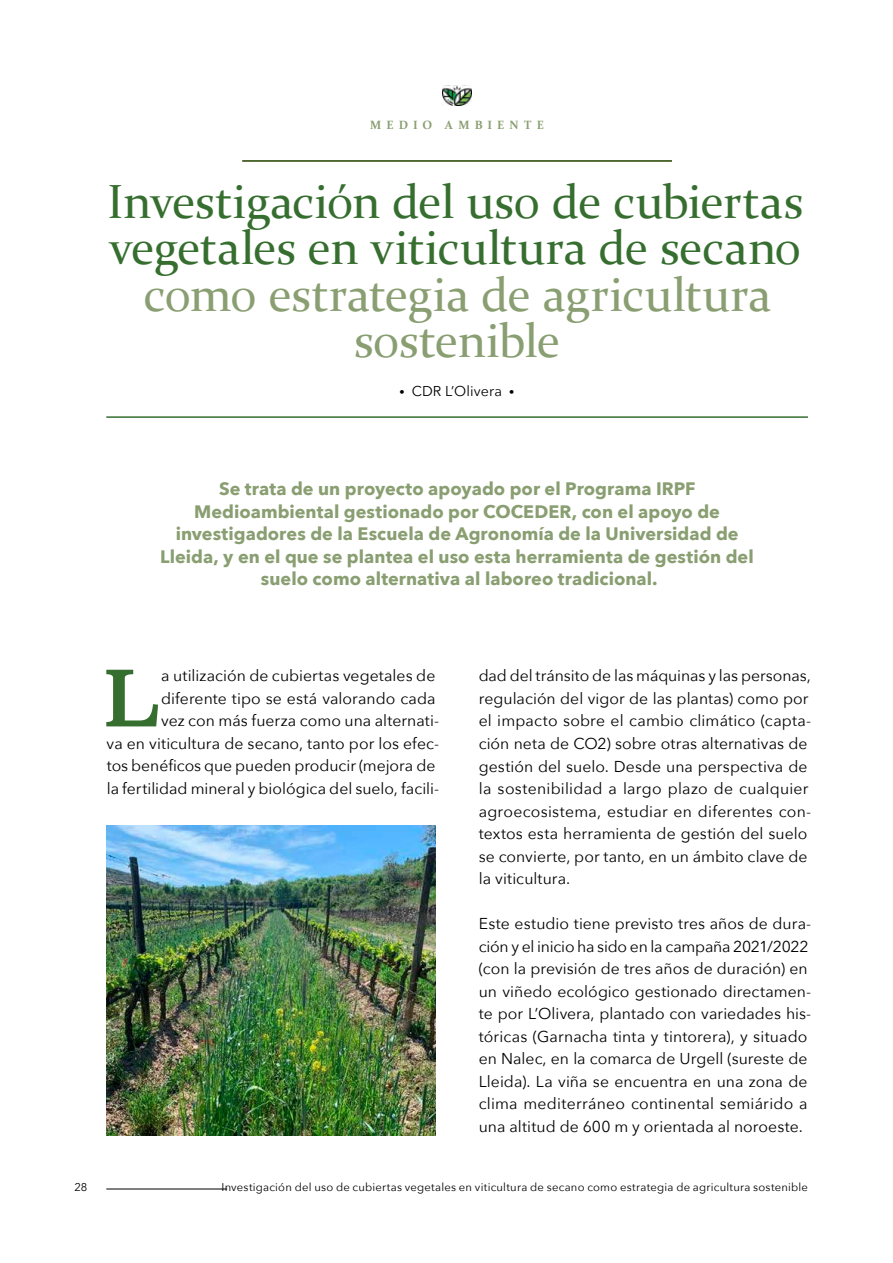
<style>
.page{position:relative;width:893px;height:1263px;background:#fff}
.page>*{position:absolute;margin:0;border:0;box-sizing:border-box;transform-origin:0 0}
.t1{font:76.35px "Superclarendon";color:#366e2f}
.t2{font:48px/46.2px "Constantia";color:#366e2f}
.t3{font:48px/46.2px "Constantia";letter-spacing:-.005em;color:#899e71;text-align:center}
.t4{font:700 18px/22.5px "Avenir Next";color:#899e71;text-align:center}
.t5{font:15.75px/22.5px "Avenir Next";letter-spacing:.005em;color:#000}
.t6{font:14.25px "Avenir Next";letter-spacing:.01em;color:#000}
.t7{font:700 12px "Constantia";letter-spacing:.425em;color:#899e71}
.t8{font:11.25px "Avenir Next";letter-spacing:.02em;color:#000}
.s1{font-weight:800}
</style>
<div class="page">
<hr style="left:106px;top:416px;width:702px;height:2px;background:#366e2f">
<hr style="left:242px;top:160px;width:430px;height:2px;background:#366e2f">
<img style="left:443px;top:86px;width:28px;height:20px">
<img style="left:106px;top:826px;width:330px;height:309px">
<hr style="left:106px;top:1188px;width:121px;height:1px;background:#000">
<p class="t7" style="left:370px;top:117px;width:175px">MEDIO AMBIENTE</p>
<h2 class="t2" style="left:107px;top:177px;width:697px">Investigación del uso de cubiertas vegetales en viticultura de secano</h2>
<h2 class="t3" style="left:144px;top:269px;width:629px">como estrategia de agricultura sostenible</h2>
<p class="t6" style="left:399px;top:379px;width:116px"><span class="s1">·</span> CDR L’Olivera <span class="s1">·</span></p>
<p class="t4" style="left:160px;top:477px;width:595px">Se trata de un proyecto apoyado por el Programa IRPF Medioambiental gestionado por COCEDER, con el apoyo de investigadores de la Escuela de Agronomía de la Universidad de Lleida, y en el que se plantea el uso esta herramienta de gestión del suelo como alternativa al laboreo tradicional.</p>
<p class="t5" style="left:107px;top:664px;width:334px;text-align:right">a utilización de cubiertas vegetales de diferente tipo se está valorando cada<br>vez con más fuerza como una alternati-<br>va en viticultura de secano, tanto por los efec&shy;tos benéficos que pueden producir (mejora de la fertilidad mineral y biológica del suelo, facili-</p>
<p class="t5" style="left:479px;top:664px;width:334px">dad del tránsito de las máquinas y las personas, regulación del vigor de las plantas) como por el impacto sobre el cambio climático (capta&shy;ción neta de CO2) sobre otras alternativas de gestión del suelo. Desde una perspectiva de la sostenibilidad a largo plazo de cualquier agroecosistema, estudiar en diferentes con&shy;textos esta herramienta de gestión del suelo se convierte, por tanto, en un ámbito clave de la viticultura.</p>
<p class="t5" style="left:479px;top:912px;width:334px">Este estudio tiene previsto tres años de dura&shy;ción y el inicio ha sido en la campaña 2021/2022 (con la previsión de tres años de duración) en un viñedo ecológico gestionado directamen&shy;te por L’Olivera, plantado con variedades his&shy;tóricas (Garnacha tinta y tintorera), y situado en Nalec, en la comarca de Urgell (sureste de Lleida). La viña se encuentra en una zona de clima mediterráneo continental semiárido a una altitud de 600 m y orientada al noroeste.</p>
<h1 class="t1" style="left:103px;top:647px;width:59px">L</h1>
<p class="t8" style="left:74px;top:1177px;width:14px">28</p>
<p class="t8" style="left:222px;top:1177px;width:588px">Investigación del uso de cubiertas vegetales en viticultura de secano como estrategia de agricultura sostenible</p>
</div>
